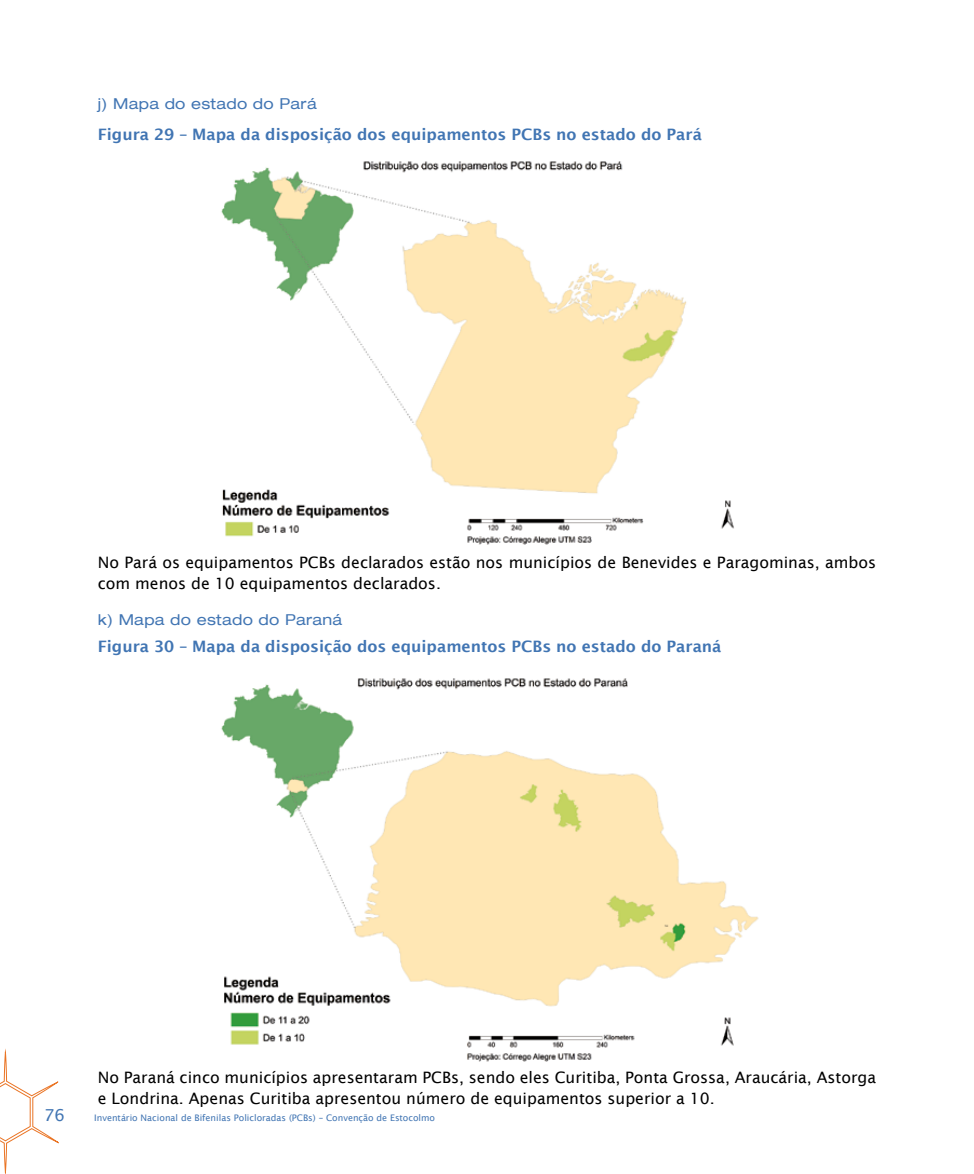
<style>
.page{position:relative;width:974px;height:1174px;background:#fff}
.page>*{position:absolute;margin:0;border:0;box-sizing:border-box;transform-origin:0 0}
.t1{font:16.5px "Lucida Sans";color:#4175b3}
.t2{font:15.75px/21px "Lucida Sans";color:#000}
.t3{font:600 15.75px "Lucida Sans";color:#4175b3}
.t4{font:expanded 15px "Helvetica 53";letter-spacing:.02em;color:#4175b3}
.t5{font:9px "Lucida Sans";color:#4175b3}
</style>
<div class="page">
<svg style="left:0;top:1048px;width:58px;height:126px"></svg>
<img style="left:221px;top:161px;width:513px;height:384px">
<img style="left:221px;top:678px;width:538px;height:384px">
<p class="t4" style="left:98px;top:94px;width:220px">j) Mapa do estado do Pará</p>
<p class="t3" style="left:98px;top:125px;width:605px">Figura 29 – Mapa da disposição dos equipamentos PCBs no estado do Pará</p>
<p class="t2" style="left:98px;top:552px;width:780px">No Pará os equipamentos PCBs declarados estão nos municípios de Benevides e Paragominas, ambos com menos de 10 equipamentos declarados.</p>
<p class="t4" style="left:98px;top:610px;width:246px">k) Mapa do estado do Paraná</p>
<p class="t3" style="left:98px;top:637px;width:625px">Figura 30 – Mapa da disposição dos equipamentos PCBs no estado do Paraná</p>
<p class="t2" style="left:98px;top:1067px;width:780px">No Paraná cinco municípios apresentaram PCBs, sendo eles Curitiba, Ponta Grossa, Araucária, Astorga e Londrina. Apenas Curitiba apresentou número de equipamentos superior a 10.</p>
<p class="t1" style="left:44px;top:1105px;width:22px">76</p>
<p class="t5" style="left:94px;top:1112px;width:342px">Inventário Nacional de Bifenilas Policloradas (PCBs) – Convenção de Estocolmo</p>
</div>
